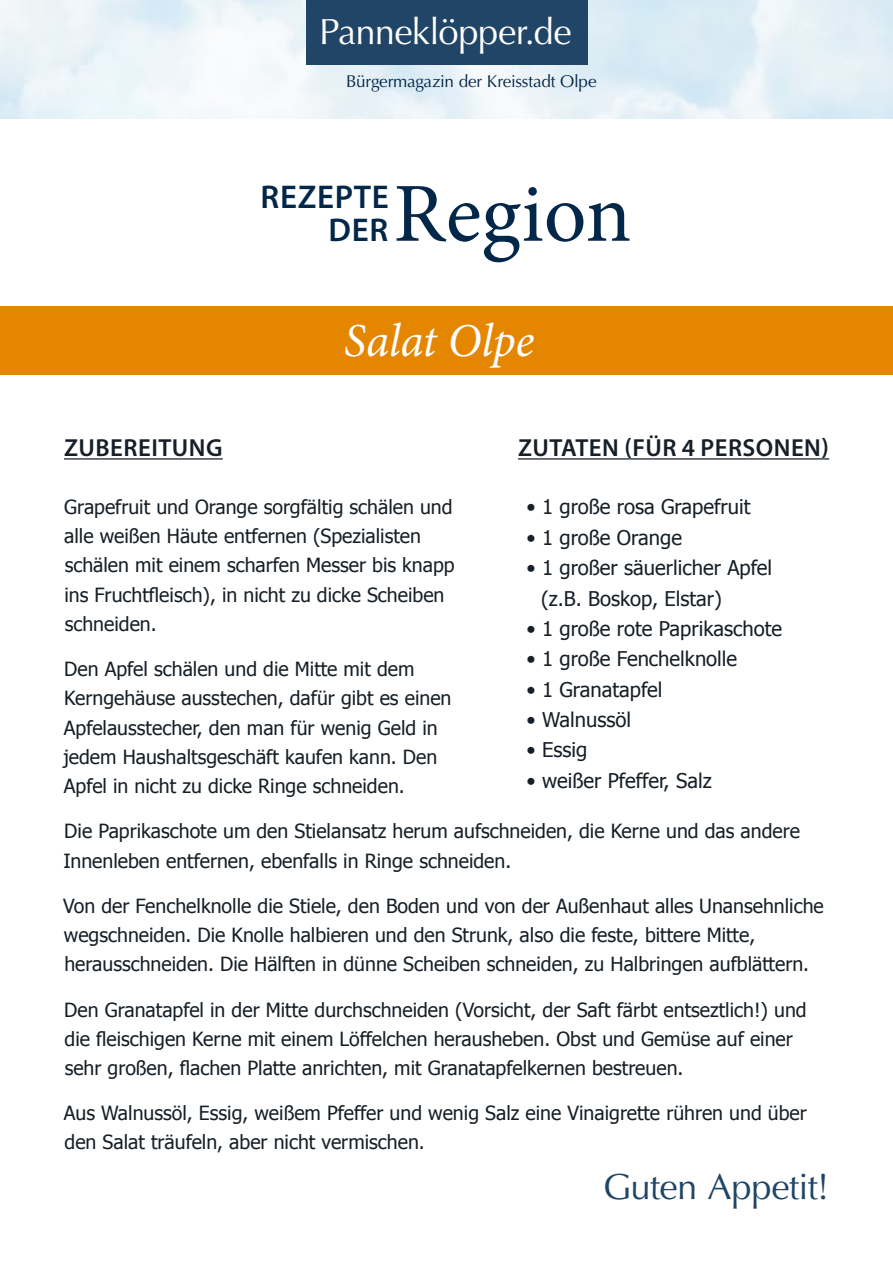
<style>
.page{position:relative;width:893px;height:1263px;background:#fff}
.page>*{position:absolute;margin:0;border:0;box-sizing:border-box;transform-origin:0 0}
.t1{font:84px "Minion Pro";color:#032748}
.t2{font:italic 47.25px "Minion Pro";letter-spacing:-.005em;color:#fff}
.t3{font:36.45px "Optima LT Std";letter-spacing:-.015em;color:#fff}
.t4{font:36.3px "Optima LT Std";letter-spacing:-.015em;color:#214566}
.t5{font:600 33px "Myriad Pro";color:#032748}
.t6{font:600 24.75px "Myriad Pro";letter-spacing:.02em;color:#161f27}
.t7{font:20.25px/30.3px "Tahoma";color:#161f27}
.t8{font:19.5px/29.2px "Tahoma";color:#161f27}
.t9{font:17.1px "Optima LT Std";letter-spacing:-.015em;color:#032748}
</style>
<div class="page">
<img style="left:0;top:0;width:893px;height:118px">
<div style="left:306px;top:0;width:281px;height:64px;background:#214566"></div>
<hr style="left:64px;top:458px;width:159px;height:1px;background:#161f27">
<hr style="left:518px;top:458px;width:311px;height:1px;background:#161f27">
<div style="left:0;top:306px;width:893px;height:68px;background:#e48600"></div>
<h3 class="t3" style="left:319px;top:10px;width:254px">Panneklöpper.de</h3>
<p class="t9" style="left:346px;top:71px;width:252px">Bürgermagazin der Kreisstadt Olpe</p>
<h3 class="t5" style="left:261px;top:176px;width:38px">REZEPTE</h3>
<h3 class="t5" style="left:328px;top:209px;width:41px">DER</h3>
<h1 class="t1" style="left:393px;top:158px;width:240px">Region</h1>
<h2 class="t2" style="left:344px;top:309px;width:192px">Salat Olpe</h2>
<p class="t6" style="left:64px;top:432px;width:160px">ZUBEREITUNG</p>
<p class="t6" style="left:518px;top:432px;width:73px">ZUTATEN</p>
<p class="t6" style="left:624px;top:432px;width:165px">(FÜR 4 PERSONEN</p>
<p class="t6" style="left:821px;top:432px;width:9px">)</p>
<p class="t7" style="left:526px;top:491px;width:225px">• 1 große rosa Grapefruit</p>
<p class="t7" style="left:526px;top:521px;width:157px">• 1 große Orange</p>
<p class="t7" style="left:541px;top:552px;width:233px;text-indent:-15px">• 1 großer säuerlicher Apfel (z.B. Boskop, Elstar)</p>
<p class="t7" style="left:526px;top:612px;width:257px">• 1 große rote Paprikaschote</p>
<p class="t7" style="left:526px;top:643px;width:212px">• 1 große Fenchelknolle</p>
<p class="t7" style="left:526px;top:673px;width:138px">• 1 Granatapfel</p>
<p class="t7" style="left:526px;top:704px;width:106px">• Walnussöl</p>
<p class="t7" style="left:526px;top:734px;width:62px">• Essig</p>
<p class="t7" style="left:526px;top:764px;width:187px">• weißer Pfeffer, Salz</p>
<p class="t8" style="left:64px;top:491px;width:392px">Grapefruit und Orange sorgfältig schälen und alle weißen Häute entfernen (Spezialisten schälen mit einem scharfen Messer bis knapp ins Fruchtfleisch), in nicht zu dicke Scheiben schneiden.</p>
<p class="t8" style="left:63px;top:653px;width:390px">Den Apfel schälen und die Mitte mit dem Kerngehäuse ausstechen, dafür gibt es einen Apfelausstecher, den man für wenig Geld in jedem Haushaltsgeschäft kaufen kann. Den Apfel in nicht zu dicke Ringe schneiden.</p>
<p class="t8" style="left:63px;top:816px;width:738px">Die Paprikaschote um den Stielansatz herum aufschneiden, die Kerne und das andere<br>Innenleben entfernen, ebenfalls in Ringe schneiden.</p>
<p class="t8" style="left:63px;top:890px;width:762px">Von der Fenchelknolle die Stiele, den Boden und von der Außenhaut alles Unansehnliche wegschneiden. Die Knolle halbieren und den Strunk, also die feste, bittere Mitte, herausschneiden. Die Hälften in dünne Scheiben schneiden, zu Halbringen aufblättern.</p>
<p class="t8" style="left:64px;top:994px;width:744px">Den Granatapfel in der Mitte durchschneiden (Vorsicht, der Saft färbt entseztlich!) und die fleischigen Kerne mit einem Löffelchen herausheben. Obst und Gemüse auf einer sehr großen, flachen Platte anrichten, mit Granatapfelkernen bestreuen.</p>
<p class="t8" style="left:64px;top:1097px;width:744px">Aus Walnussöl, Essig, weißem Pfeffer und wenig Salz eine Vinaigrette rühren und über den Salat träufeln, aber nicht vermischen.</p>
<h3 class="t4" style="left:603px;top:1166px;width:228px">Guten Appetit!</h3>
</div>
